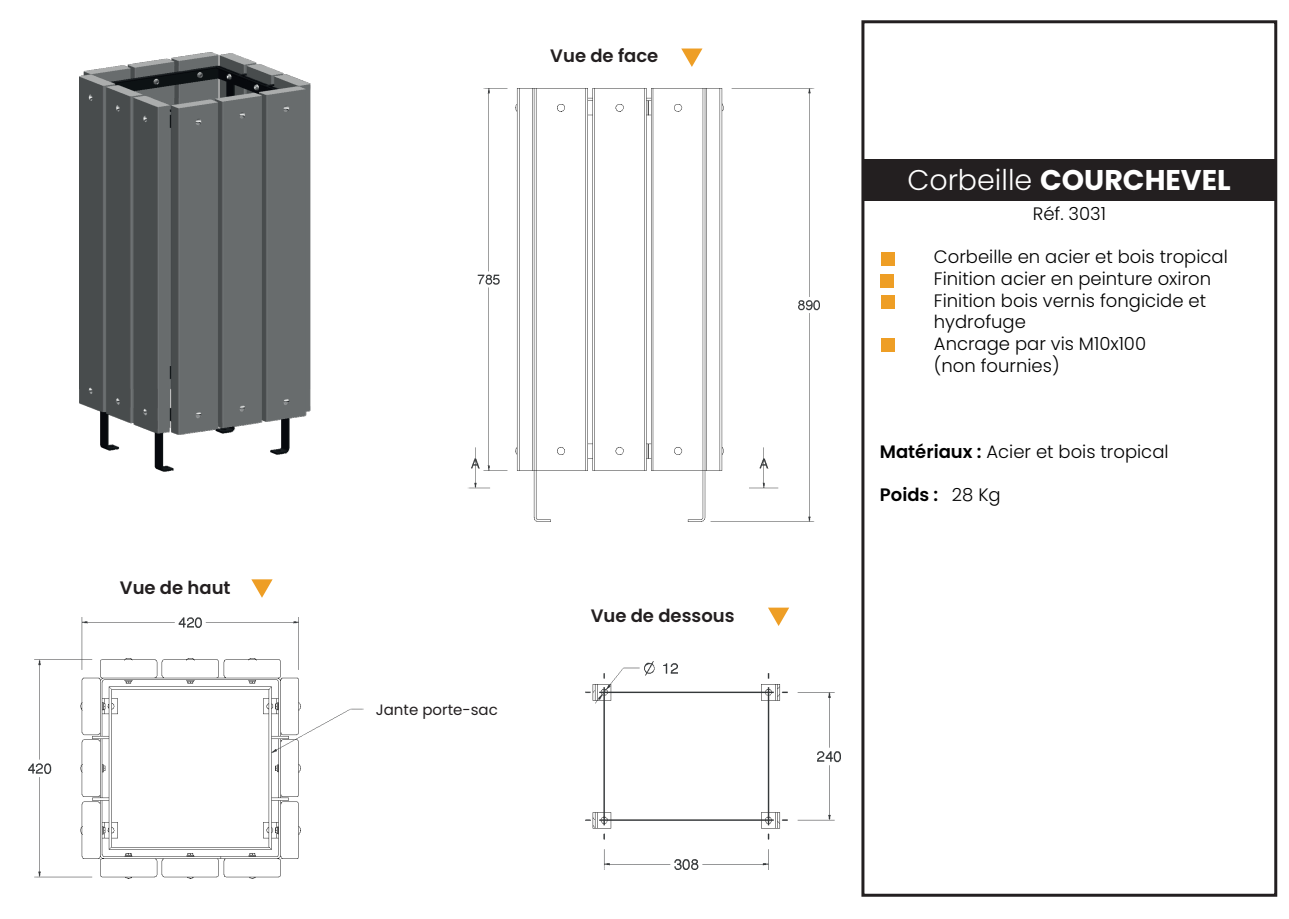
<style>
.page{position:relative;width:1289px;height:919px;background:#fff}
.page>*{position:absolute;margin:0;border:0;box-sizing:border-box;transform-origin:0 0}
.t1{font:700 28.5px "Poppins";color:#fff}
.t2{font:300 18px/21.6px "Poppins";color:#000001}
.t3{font:600 18px "Poppins";color:#231f20}
.t4{font:600 18px "Poppins";color:#000001}
.t5{font:15px "Poppins";color:#231f20}
.s1{font-weight:300}
.s2{font-weight:600}
</style>
<div class="page">
<div style="left:861px;top:20px;width:416px;height:876px;border:3px solid #231f20"></div>
<div style="left:862px;top:159px;width:412px;height:42px;background:#231f20"></div>
<div style="left:881px;top:253px;width:13px;height:13px;background:#ee9e25"></div>
<div style="left:880px;top:275px;width:14px;height:13px;background:#ee9e25"></div>
<svg style="left:251px;top:579px;width:21px;height:18px"></svg>
<svg style="left:768px;top:607px;width:21px;height:19px"></svg>
<div style="left:881px;top:295px;width:13px;height:13px;background:#ee9e25"></div>
<div style="left:881px;top:339px;width:13px;height:13px;background:#ee9e25"></div>
<img style="left:79px;top:52px;width:231px;height:419px">
<img style="left:468px;top:88px;width:351px;height:433px">
<img style="left:585px;top:661px;width:256px;height:208px">
<img style="left:29px;top:617px;width:335px;height:261px">
<svg style="left:681px;top:48px;width:22px;height:19px"></svg>
<p class="t3" style="left:550px;top:45px;width:110px">Vue de face</p>
<p class="t3" style="left:120px;top:577px;width:112px">Vue de haut</p>
<p class="t5" style="left:376px;top:701px;width:123px">Jante porte-sac</p>
<p class="t3" style="left:590px;top:605px;width:145px">Vue de dessous</p>
<h1 class="t1" style="left:907px;top:164px;width:325px"><span class="s1">Corbeille</span> COURCHEVEL</h1>
<p class="t2" style="left:1032px;top:203px;width:75px">Réf. 3031</p>
<p class="t2" style="left:933px;top:246px;width:295px">Corbeille en acier et bois tropical<br>Finition acier en peinture oxiron<br>Finition bois vernis fongicide et hydrofuge<br>Ancrage par vis M10x100<br>(non fournies)</p>
<p class="t2" style="left:879px;top:441px;width:290px"><span class="s2">Matériaux :</span> Acier et bois tropical</p>
<p class="t4" style="left:879px;top:484px;width:122px">Poids : <span class="s1">28 Kg</span></p>
</div>
